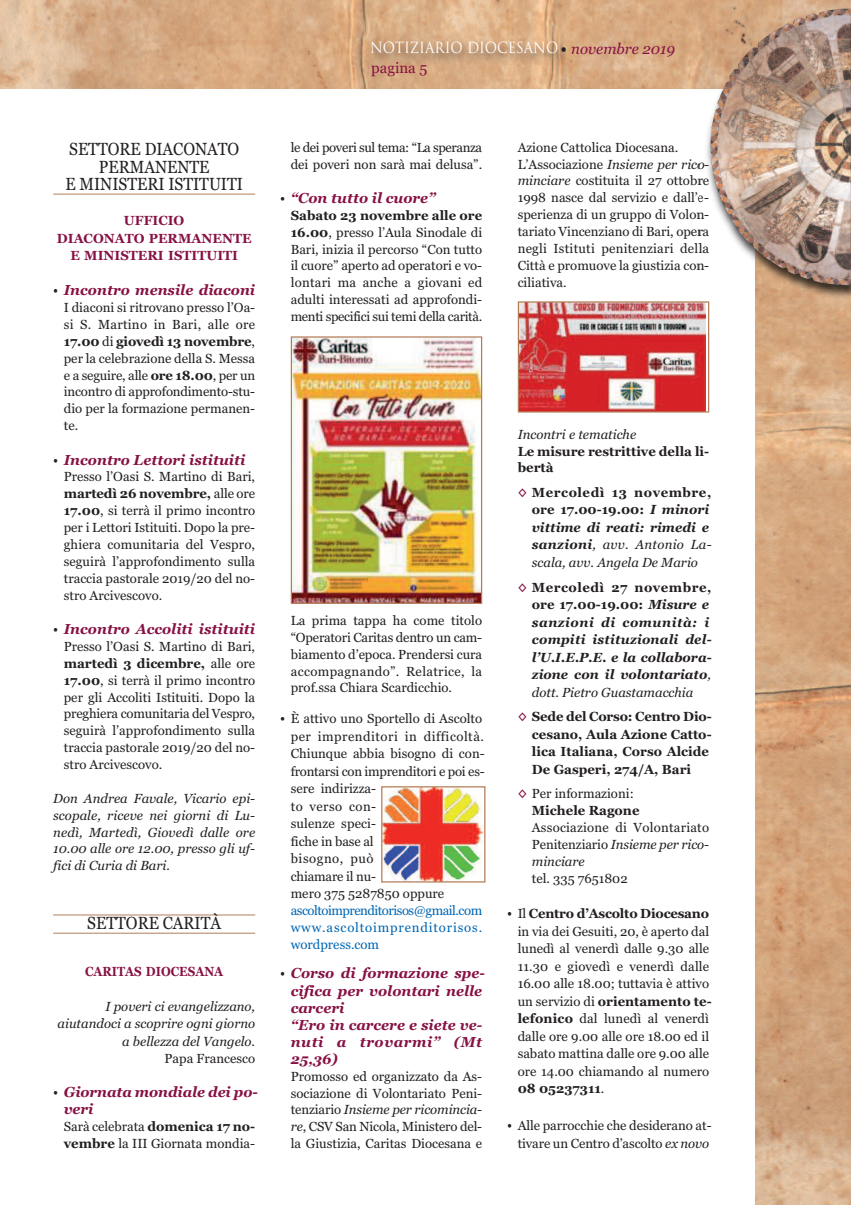
<style>
.page{position:relative;width:851px;height:1205px;background:#fff}
.page>*{position:absolute;margin:0;border:0;box-sizing:border-box;transform-origin:0 0}
.t1{font:17.5px/17.5px "Georgia";color:#231f20;text-align:center;scale:.9 1}
.t2{font:15px "Trajan";color:#fff;scale:.9 1}
.t3{font:15px "Georgia";color:#871144}
.t4{font:italic 700 14.38px/17.1px "Georgia";color:#871144}
.t5{font:13.12px/16.9px "Georgia";color:#231f20;text-align:justify}
.t6{font:italic 13.12px/17.5px "Georgia";color:#231f20;text-align:justify}
.t7{font:italic 700 13.12px/17.5px "Georgia";letter-spacing:.015em;color:#231f20}
.t8{font:700 13.12px/17.5px "Georgia";color:#231f20}
.t9{font:13.12px/16.9px "Georgia";letter-spacing:.065em;color:#0166b3;text-align:justify}
.t10{font:13.12px/16.9px "Georgia";letter-spacing:-.03em;color:#231f20}
.t11{font:700 13.12px/17.5px "Georgia";color:#871144;text-align:center}
.t12{font:700 13.12px "Georgia";color:#871144;scale:.9 1}
.s1{font-family:"Georgia";font-weight:700;color:#231f20}
.s2{font-family:"Georgia";font-style:italic;color:#871144}
.s3{font-weight:400;font-style:normal;color:#231f20}
.s4{font-weight:700}
.s5{font-style:italic}
.s6{font-size:14.38px}
.s7{font-weight:700;font-style:normal;color:#871144}
.s8{font-weight:700;font-style:normal}
.s9{font-style:normal;color:#871144}
.s10{font-style:normal}
.s11{font-weight:400}
.s12{color:#871144}
.s13{font-weight:700;color:#871144}
</style>
<div class="page">
<img style="left:0;top:0;width:850px;height:89px">
<img style="left:363px;top:35px;width:336px;height:54px">
<img style="left:755px;top:333px;width:95px;height:872px">
<hr style="left:53px;top:194px;width:202px;height:1px;background:#b47d58">
<hr style="left:53px;top:914px;width:202px;height:1px;background:#b47d58">
<hr style="left:53px;top:933px;width:202px;height:1px;background:#b47d58">
<img style="left:699px;top:2px;width:151px;height:331px">
<img style="left:710px;top:9px;width:140px;height:276px">
<img style="left:293px;top:338px;width:187px;height:264px">
<div style="left:291px;top:336px;width:191px;height:268px;border:1px solid #b47d58"></div>
<img style="left:383px;top:788px;width:100px;height:92px">
<div style="left:381px;top:786px;width:104px;height:96px;border:1px solid #b47d58"></div>
<img style="left:519px;top:303px;width:186px;height:107px">
<div style="left:517px;top:301px;width:192px;height:111px;border:1px solid #b47d58"></div>
<p class="t2" style="left:370px;top:39px;width:340px">NOTIZIARIO DIOCESANO <span class="s1">•</span> <span class="s2">novembre 2019</span></p>
<p class="t3" style="left:371px;top:59px;width:58px">pagina 5</p>
<h1 class="t1" style="left:65px;top:140px;width:199px">SETTORE DIACONATO<br>PERMANENTE<br>E MINISTERI ISTITUITI</h1>
<p class="t11" style="left:57px;top:212px;width:196px">UffICIO<br>DIACONATO PERMANENTE<br>E MINISTERI ISTITUITI</p>
<p class="t4" style="left:53px;top:282px;width:203px"><span class="s3">•</span> Incontro mensile diaconi</p>
<p class="t5" style="left:64px;top:299px;width:193px">I diaconi si ritrovano presso l’Oa&shy;si S. Martino in Bari, alle ore <span class="s4">17.00</span> di <span class="s4">giovedì 13 novembre</span>, per la celebrazione della S. Messa e a seguire, alle <span class="s4">ore 18.00</span>, per un incontro di approfondimento-stu&shy;dio per la formazione permanen&shy;te.</p>
<p class="t4" style="left:53px;top:451px;width:194px"><span class="s3">•</span> Incontro Lettori istituiti</p>
<p class="t5" style="left:64px;top:468px;width:193px">Presso l’Oasi S. Martino di Bari, <span class="s4">martedì 26 novembre,</span> alle ore <span class="s4">17.00</span>, si terrà il primo incontro per i Lettori Istituiti. Dopo la pre&shy;ghiera comunitaria del Vespro, seguirà l’approfondimento sulla traccia pastorale 2019/20 del no&shy;stro Arcivescovo.</p>
<p class="t4" style="left:53px;top:620px;width:203px"><span class="s3">•</span> Incontro Accoliti istituiti</p>
<p class="t5" style="left:64px;top:638px;width:193px">Presso l’Oasi S. Martino di Bari, <span class="s4">martedì 3 dicembre,</span> alle ore <span class="s4">17.00</span>, si terrà il primo incontro per gli Accoliti Istituiti. Dopo la preghiera comunitaria del Vespro, seguirà l’approfondimento sulla traccia pastorale 2019/20 del no&shy;stro Arcivescovo.</p>
<p class="t6" style="left:53px;top:790px;width:203px;line-height:16.9px">Don Andrea Favale, Vicario epi&shy;scopale, riceve nei giorni di Lu&shy;nedì, Martedì, Giovedì dalle ore 10.00 alle ore 12.00, presso gli uf&shy;fici di Curia di Bari.</p>
<h1 class="t1" style="left:87px;top:914px;width:150px">SETTORE CARITÀ</h1>
<p class="t12" style="left:85px;top:963px;width:155px">CARITAS DIOCESANA</p>
<p class="t6" style="left:58px;top:997px;width:199px;text-align:right">I poveri ci evangelizzano, aiutandoci a scoprire ogni giorno a bellezza del Vangelo.</p>
<p class="t5" style="left:165px;top:1050px;width:92px">Papa Francesco</p>
<p class="t4" style="left:64px;top:1083px;width:195px;line-height:17.5px;text-indent:-11px"><span class="s3">•</span> Giornata mondiale dei po&shy;veri</p>
<p class="t5" style="left:64px;top:1118px;width:193px">Sarà celebrata <span class="s4">domenica 17 no&shy;vembre</span> la III Giornata mondia-</p>
<p class="t10" style="left:291px;top:139px;width:193px">le dei poveri sul tema: “La speranza dei poveri non sarà mai delusa”.</p>
<p class="t4" style="left:280px;top:189px;width:157px"><span class="s3">•</span> “Con tutto il cuore”</p>
<p class="t5" style="left:291px;top:207px;width:193px"><span class="s4">Sabato 23 novembre alle ore 16.00</span>, presso l’Aula Sinodale di Bari, inizia il percorso “Con tutto il cuore” aperto ad operatori e vo&shy;lontari ma anche a giovani ed adulti interessati ad approfondi&shy;menti specifici sui temi della carità.</p>
<p class="t5" style="left:517px;top:139px;width:193px;text-align:left">Azione Cattolica Diocesana.<br>L’Associazione <span class="s5">Insieme per rico&shy;minciare</span> costituita il 27 ottobre<br>1998 nasce dal servizio e dall’e&shy;sperienza di un gruppo di Volon&shy;tariato Vincenziano di Bari, opera negli Istituti penitenziari della<br>Città e promuove la giustizia con&shy;ciliativa.</p>
<p class="t5" style="left:291px;top:612px;width:193px">La prima tappa ha come titolo “Operatori Caritas dentro un cam&shy;biamento d’epoca. Prendersi cura accompagnando”. Relatrice, la prof.ssa Chiara Scardicchio.</p>
<p class="t5" style="left:291px;top:710px;width:195px;line-height:17.5px;text-align:left;text-indent:-11px"><span class="s6">•</span> È attivo uno Sportello di Ascolto per imprenditori in difficoltà.<br>Chiunque abbia bisogno di con&shy;frontarsi con imprenditori e poi es&shy;sere indirizza-<br>to verso con-<br>sulenze speci-<br>fiche in base al<br>bisogno, può<br>chiamare il nu-<br>mero 375 5287850 oppure</p>
<p class="t9" style="left:291px;top:902px;width:193px">ascoltoimprenditorisos@gmail.com www.ascoltoimprenditorisos. wordpress.com</p>
<p class="t4" style="left:291px;top:964px;width:196px;text-indent:-11px"><span class="s3">•</span> Corso di formazione spe&shy;cifica per volontari nelle carceri<br>“Ero in carcere e siete ve&shy;nuti a trovarmi” (Mt<br>25,36)</p>
<p class="t5" style="left:291px;top:1067px;width:193px">Promosso ed organizzato da As&shy;sociazione di Volontariato Peni&shy;tenziario <span class="s5">Insieme per ricomincia&shy;re</span>, CSV San Nicola, Ministero del&shy;la Giustizia, Caritas Diocesana e</p>
<p class="t6" style="left:517px;top:425px;width:120px">Incontri e tematiche</p>
<p class="t8" style="left:517px;top:442px;width:193px;line-height:16.9px">Le misure restrittive della li&shy;bertà</p>
<p class="t6" style="left:531px;top:484px;width:181px;text-align:left;text-indent:-14px"><span class="s7">◊</span> <span class="s8">Mercoledì 13 novembre, ore 17.00-19.00:</span> <span class="s4">I minori vittime di reati: rimedi e sanzioni</span>, avv. Antonio La&shy;scala, avv. Angela De Mario</p>
<p class="t7" style="left:531px;top:578px;width:181px;text-indent:-14px"><span class="s9">◊</span> <span class="s10">Mercoledì 27 novembre, ore 17.00-19.00:</span> Misure e sanzioni di comunità: i compiti istituzionali del&shy;l’U.I.E.P.E. e la collabora&shy;zione con il volontariato<span class="s11">, dott. Pietro Guastamacchia</span></p>
<p class="t8" style="left:531px;top:708px;width:181px;text-indent:-14px"><span class="s12">◊</span> Sede del Corso: Centro Dio&shy;cesano, Aula Azione Catto&shy;lica Italiana, Corso Alcide<br>De Gasperi, 274/A, Bari</p>
<p class="t5" style="left:531px;top:785px;width:109px;text-indent:-14px"><span class="s13">◊</span> Per informazioni:<br><span class="s4">Michele Ragone</span></p>
<p class="t5" style="left:531px;top:819px;width:179px">Associazione di Volontariato Penitenziario <span class="s5">Insieme per rico&shy;minciare</span></p>
<p class="t5" style="left:531px;top:870px;width:97px">tel. 335 7651802</p>
<p class="t5" style="left:517px;top:905px;width:195px;line-height:17.5px;text-align:left;text-indent:-11px"><span class="s6">•</span> Il <span class="s4">Centro d’Ascolto Diocesano </span>in via dei Gesuiti, 20, è aperto dal lunedì al venerdì dalle 9.30 alle<br>11.30 e giovedì e venerdì dalle<br>16.00 alle 18.00; tuttavia è attivo un servizio di <span class="s4">orientamento te&shy;lefonico</span> dal lunedì al venerdì dalle ore 9.00 alle ore 18.00 ed il sabato mattina dalle ore 9.00 alle ore 14.00 chiamando al numero<br><span class="s4">08 05237311</span>.</p>
<p class="t5" style="left:507px;top:1117px;width:206px;line-height:17.5px;text-align:right"><span class="s6">•</span> Alle parrocchie che desiderano at&shy;tivare un Centro d’ascolto <span class="s5">ex novo</span></p>
</div>
